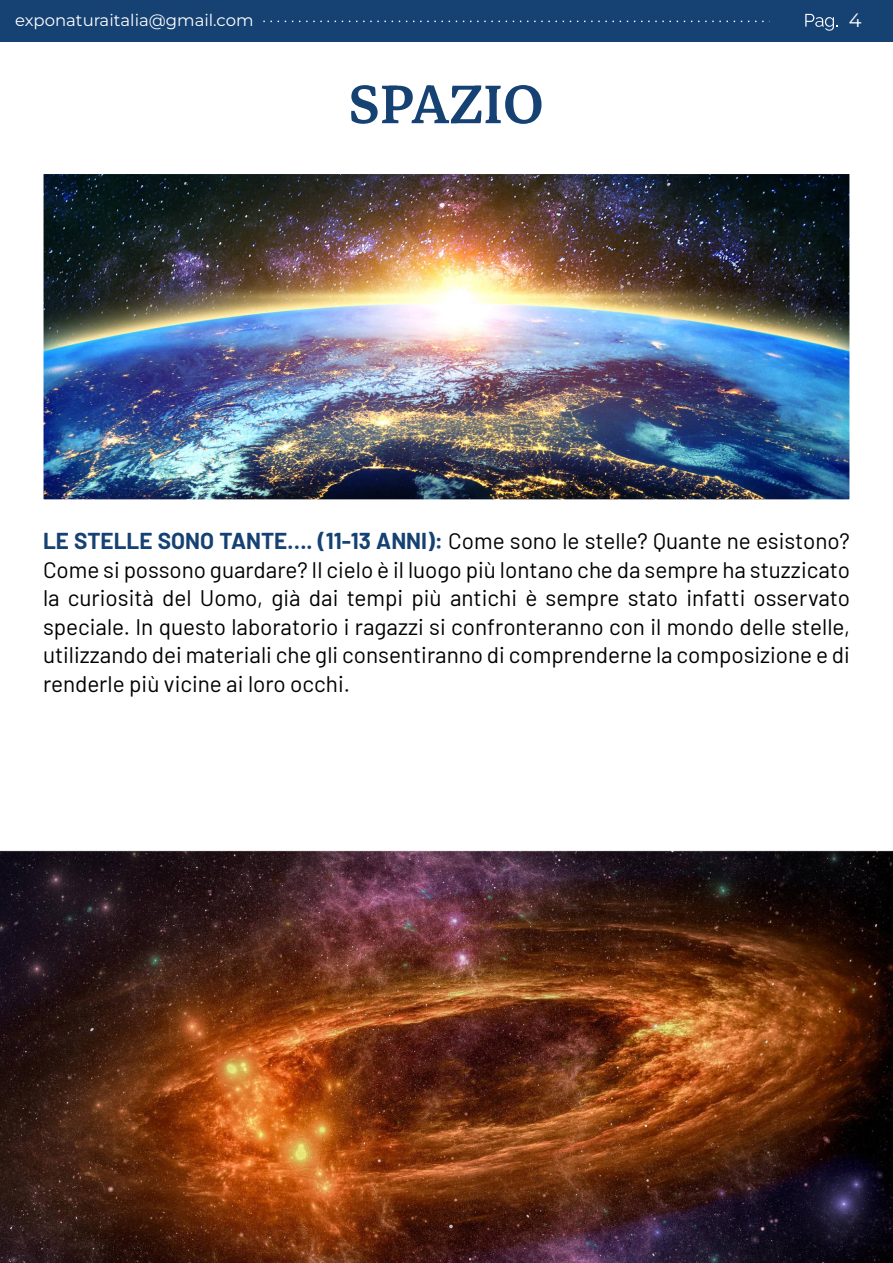
<style>
.page{position:relative;width:893px;height:1263px;background:#fff}
.page>*{position:absolute;margin:0;border:0;box-sizing:border-box;transform-origin:0 0}
.t1{font:500 77.4px "Markazi Text";color:#154173}
.t2{font:22.5px/28.5px "Barlow";color:#000;text-align:justify}
.t3{font:19.35px "Montserrat";color:#fff}
.t4{font:16.5px "Montserrat";color:#fff}
.s1{font-weight:700;color:#154173}
</style>
<div class="page">
<div style="left:0;top:0;width:893px;height:42px;background:#154173"></div>
<svg style="left:263px;top:21px;width:507px;height:1px"></svg>
<svg style="left:805px;top:14px;width:32px;height:17px"></svg>
<img style="left:44px;top:175px;width:804px;height:323px">
<img style="left:0;top:850px;width:893px;height:413px">
<p class="t4" style="left:15px;top:10px;width:240px">exponaturaitalia@gmail.com</p>
<p class="t3" style="left:849px;top:8px;width:14px">4</p>
<h1 class="t1" style="left:349px;top:58px;width:196px">SPAZIO</h1>
<p class="t2" style="left:43px;top:526px;width:808px"><span class="s1">LE STELLE SONO TANTE…. (11-13 ANNI):</span> Come sono le stelle? Quante ne esistono?<br>Come si possono guardare? Il cielo è il luogo più lontano che da sempre ha stuzzicato la curiosità del Uomo, già dai tempi più antichi è sempre stato infatti osservato speciale. In questo laboratorio i ragazzi si confronteranno con il mondo delle stelle, utilizzando dei materiali che gli consentiranno di comprenderne la composizione e di renderle più vicine ai loro occhi.</p>
</div>
